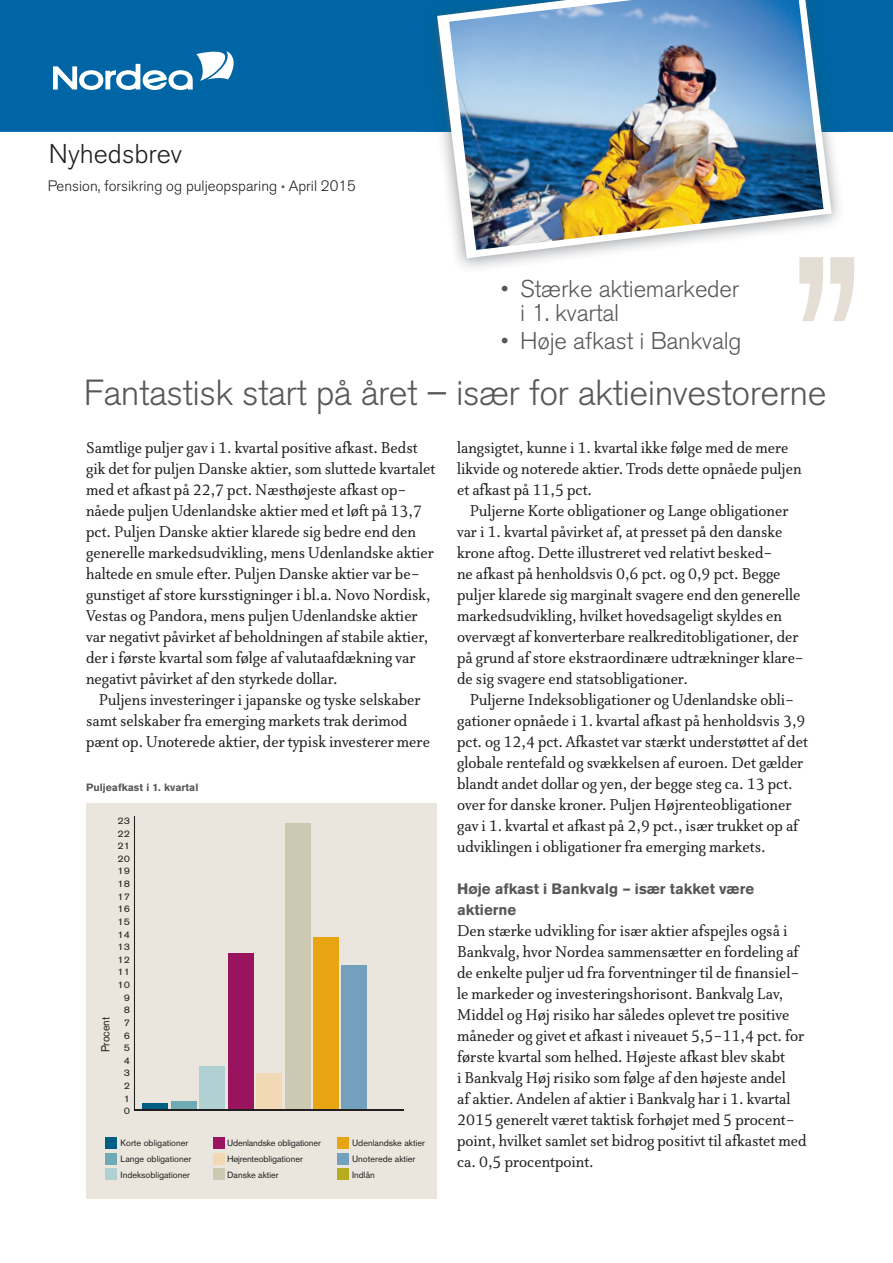
<style>
.page{position:relative;width:893px;height:1263px;background:#fff}
.page>*{position:absolute;margin:0;border:0;box-sizing:border-box;transform-origin:0 0}
.t1{font:240px "Akzidenz Grotesk Nordea";color:#e4ded5}
.t2{font:300 36px "Akzidenz Grotesk Nordea";letter-spacing:-.015em;color:#57585a}
.t3{font:300 27px "Akzidenz Grotesk Nordea";color:#231f20}
.t4{font:300 24px/24px "Akzidenz Grotesk Nordea";letter-spacing:-.01em;color:#57585a}
.t5{font:18px/21px "Atma Nordea Pro";color:#231f20}
.t6{font:300 15px "Akzidenz Grotesk Nordea";color:#231f20}
.t7{font:700 15px/21px "Akzidenz Grotesk Nordea";color:#57585a}
.t8{font:11.55px "Akzidenz Grotesk Nordea";color:#231f20;scale:.93 1}
.t9{font:700 10.5px "Akzidenz Grotesk Nordea";color:#57585a}
.t10{font:9.45px "Akzidenz Grotesk Nordea";color:#231f20;scale:1.14 1}
.t11{font:9px/15.8px "Akzidenz Grotesk Nordea";color:#231f20}
.s1{font-size:12px;color:#57585a}
</style>
<div class="page">
<div style="left:0;top:0;width:893px;height:132px;background:#0065a4"></div>
<svg style="left:53px;top:50px;width:182px;height:40px"></svg>
<div style="left:86px;top:804px;width:351px;height:395px;background:#eae6de"></div>
<hr style="left:134px;top:817px;width:1px;height:293px;background:#231f20">
<div style="left:342px;top:965px;width:25px;height:145px;background:#72a0bd"></div>
<div style="left:313px;top:937px;width:26px;height:173px;background:#e7a512"></div>
<div style="left:285px;top:824px;width:25px;height:286px;background:#ccc8b1"></div>
<div style="left:256px;top:1073px;width:26px;height:37px;background:#f0d9b4"></div>
<div style="left:228px;top:954px;width:25px;height:156px;background:#99145e"></div>
<div style="left:199px;top:1066px;width:26px;height:44px;background:#b0d0d4"></div>
<div style="left:171px;top:1102px;width:26px;height:8px;background:#6fabb2"></div>
<div style="left:143px;top:1104px;width:25px;height:6px;background:#005e83"></div>
<div style="left:337px;top:1137px;width:11px;height:12px;background:#e7a512"></div>
<div style="left:337px;top:1153px;width:11px;height:11px;background:#72a0bd"></div>
<div style="left:337px;top:1168px;width:11px;height:12px;background:#b7ac1d"></div>
<div style="left:105px;top:1137px;width:12px;height:12px;background:#005d83"></div>
<div style="left:105px;top:1153px;width:12px;height:11px;background:#6fabb2"></div>
<div style="left:105px;top:1168px;width:12px;height:12px;background:#b0d0d4"></div>
<div style="left:213px;top:1137px;width:11px;height:12px;background:#99145e"></div>
<div style="left:213px;top:1153px;width:11px;height:11px;background:#f0d9b4"></div>
<div style="left:213px;top:1168px;width:11px;height:12px;background:#cdc8b1"></div>
<img style="left:423px;top:0;width:421px;height:268px">
<img style="left:799px;top:257px;width:45px;height:17px">
<svg style="left:437px;top:0;width:395px;height:258px"></svg>
<img style="left:449px;top:0;width:374px;height:250px">
<hr style="left:134px;top:1109px;width:270px;height:2px;background:#231f20">
<h3 class="t3" style="left:49px;top:138px;width:135px">Nyhedsbrev</h3>
<p class="t6" style="left:48px;top:178px;width:310px">Pension, forsikring og puljeopsparing <span class="s1">•</span> April 2015</p>
<h3 class="t4" style="left:520px;top:277px;width:221px;text-indent:-20px">• Stærke aktiemarkeder i 1. kvartal</h3>
<h3 class="t4" style="left:501px;top:330px;width:242px">• Høje afkast i Bankvalg</h3>
<h1 class="t1" style="left:784px;top:202px;width:87px">’’</h1>
<h2 class="t2" style="left:84px;top:372px;width:744px">Fantastisk start på året – især for aktieinvestorerne</h2>
<p class="t5" style="left:457px;top:437px;width:346px">langsigtet, kunne i 1. kvartal ikke følge med de mere likvide og noterede aktier. Trods dette opnåede puljen et afkast på 11,5 pct.</p>
<p class="t5" style="left:457px;top:500px;width:348px;text-indent:13px">Puljerne Korte obligationer og Lange obligationer var i 1. kvartal påvirket af, at presset på den danske krone aftog. Dette illustreret ved relativt besked-<br>ne afkast på henholdsvis 0,6 pct. og 0,9 pct. Begge puljer klarede sig marginalt svagere end den generelle markedsudvikling, hvilket hovedsageligt skyldes en overvægt af konverterbare realkreditobligationer, der på grund af store ekstraordinære udtrækninger klare&shy;de sig svagere end statsobligationer.</p>
<p class="t5" style="left:457px;top:690px;width:352px;text-indent:13px">Puljerne Indeksobligationer og Udenlandske obli&shy;gationer opnåede i 1. kvartal afkast på henholdsvis 3,9 pct. og 12,4 pct. Afkastet var stærkt understøttet af det globale rentefald og svækkelsen af euroen. Det gælder blandt andet dollar og yen, der begge steg ca. 13 pct. over for danske kroner. Puljen Højrenteobligationer gav i 1. kvartal et afkast på 2,9 pct., især trukket op af udviklingen i obligationer fra emerging markets.</p>
<p class="t7" style="left:457px;top:878px;width:298px">Høje afkast i Bankvalg – især takket være aktierne</p>
<p class="t5" style="left:457px;top:920px;width:351px">Den stærke udvikling for især aktier afspejles også i Bankvalg, hvor Nordea sammensætter en fordeling af de enkelte puljer ud fra forventninger til de finansiel&shy;le markeder og investeringshorisont. Bankvalg Lav, Middel og Høj risiko har således oplevet tre positive måneder og givet et afkast i niveauet 5,5-11,4 pct. for første kvartal som helhed. Højeste afkast blev skabt<br>i Bankvalg Høj risiko som følge af den højeste andel<br>af aktier. Andelen af aktier i Bankvalg har i 1. kvartal 2015 generelt været taktisk forhøjet med 5 procent&shy;point, hvilket samlet set bidrog positivt til afkastet med ca. 0,5 procentpoint.</p>
<p class="t5" style="left:86px;top:437px;width:351px">Samtlige puljer gav i 1. kvartal positive afkast. Bedst gik det for puljen Danske aktier, som sluttede kvartalet med et afkast på 22,7 pct. Næsthøjeste afkast op&shy;nåede puljen Udenlandske aktier med et løft på 13,7 pct. Puljen Danske aktier klarede sig bedre end den generelle markedsudvikling, mens Udenlandske aktier haltede en smule efter. Puljen Danske aktier var be&shy;gunstiget af store kursstigninger i bl.a. Novo Nordisk, Vestas og Pandora, mens puljen Udenlandske aktier var negativt påvirket af beholdningen af stabile aktier, der i første kvartal som følge af valutaafdækning var negativt påvirket af den styrkede dollar.</p>
<p class="t5" style="left:86px;top:690px;width:345px;text-indent:13px">Puljens investeringer i japanske og tyske selskaber samt selskaber fra emerging markets trak derimod pænt op. Unoterede aktier, der typisk investerer mere</p>
<p class="t10" style="left:118px;top:777px;width:13px">26</p>
<p class="t9" style="left:86px;top:781px;width:114px">Puljeafkast i 1. kvartal</p>
<p class="t10" style="left:118px;top:815px;width:13px">23</p>
<p class="t10" style="left:118px;top:828px;width:13px">22</p>
<p class="t10" style="left:118px;top:840px;width:13px">21</p>
<p class="t10" style="left:118px;top:853px;width:13px">20</p>
<p class="t10" style="left:118px;top:866px;width:13px">19</p>
<p class="t10" style="left:118px;top:878px;width:13px">18</p>
<p class="t10" style="left:118px;top:891px;width:13px">17</p>
<p class="t10" style="left:118px;top:903px;width:13px">16</p>
<p class="t10" style="left:118px;top:916px;width:13px">15</p>
<p class="t10" style="left:118px;top:929px;width:13px">14</p>
<p class="t10" style="left:118px;top:941px;width:13px">13</p>
<p class="t10" style="left:118px;top:954px;width:13px">12</p>
<p class="t10" style="left:118px;top:966px;width:13px">11</p>
<p class="t10" style="left:118px;top:979px;width:13px">10</p>
<p class="t10" style="left:124px;top:992px;width:7px">9</p>
<p class="t10" style="left:124px;top:1004px;width:7px">8</p>
<p class="t8" style="left:99px;top:1052px;width:40px;rotate:-90deg">Procent</p>
<p class="t10" style="left:124px;top:1017px;width:7px">7</p>
<p class="t10" style="left:124px;top:1030px;width:7px">6</p>
<p class="t10" style="left:124px;top:1042px;width:7px">5</p>
<p class="t10" style="left:124px;top:1055px;width:7px">4</p>
<p class="t10" style="left:124px;top:1067px;width:7px">3</p>
<p class="t10" style="left:124px;top:1080px;width:7px">2</p>
<p class="t10" style="left:124px;top:1093px;width:7px">1</p>
<p class="t10" style="left:124px;top:1105px;width:7px">0</p>
<p class="t11" style="left:121px;top:1135px;width:72px">Korte obligationer<br>Lange obligationer<br>Indeksobligationer</p>
<p class="t11" style="left:227px;top:1135px;width:95px">Udenlandske obligationer<br>Højrenteobligationer<br>Danske aktier</p>
<p class="t11" style="left:352px;top:1135px;width:74px">Udenlandske aktier<br>Unoterede aktier<br>Indlån</p>
</div>
